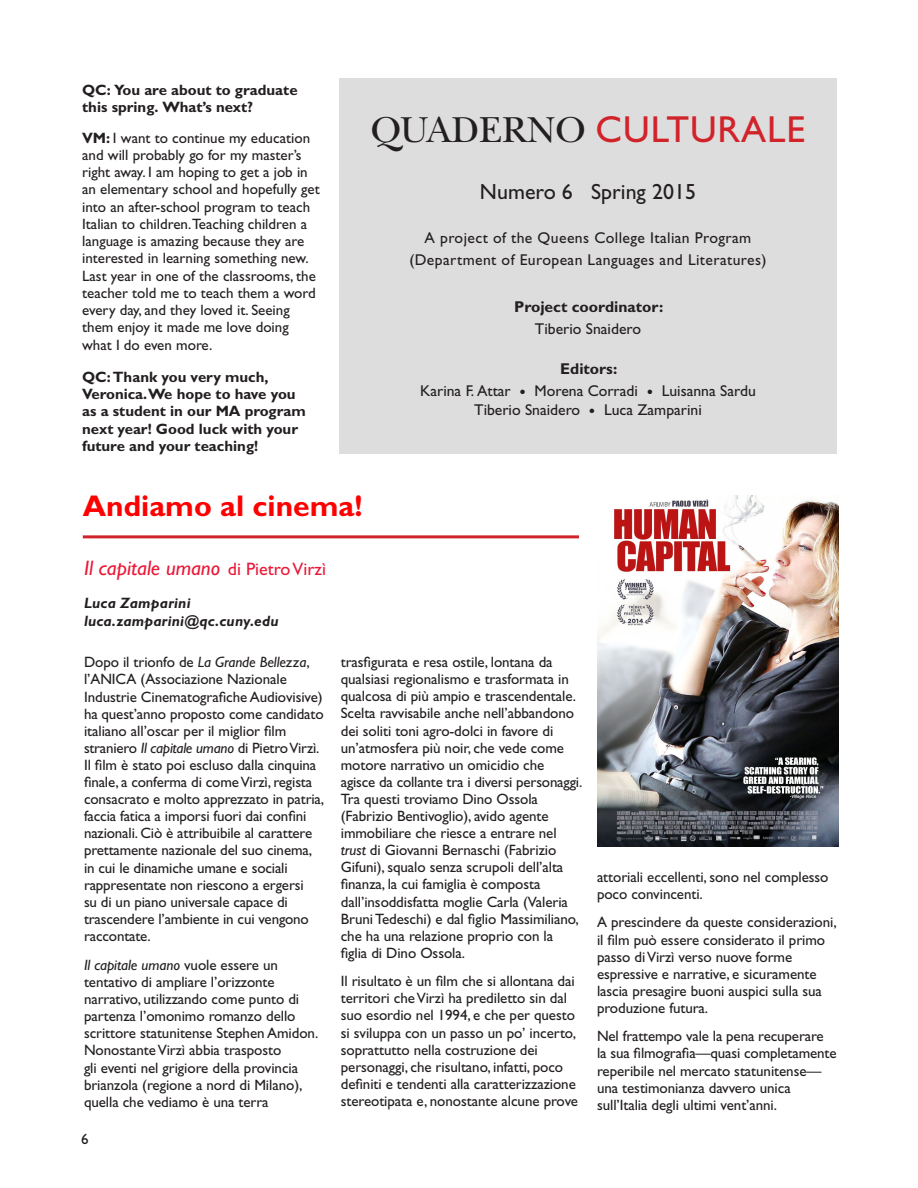
<style>
.page{position:relative;width:918px;height:1188px;background:#fff}
.page>*{position:absolute;margin:0;border:0;box-sizing:border-box;transform-origin:0 0}
.t1{font:37.65px "Gill Sans Std";letter-spacing:.025em;color:#d1232a}
.t2{font:700 30px "Gill Sans Std";color:#f00}
.t3{font:21.9px "Gill Sans Std";color:#231f20}
.t4{font:italic 21px "Gill Sans Std";color:#e91938}
.t5{font:15.6px "Gill Sans Std";letter-spacing:.025em;color:#231f20}
.t6{font:15.6px "Gill Sans Std";color:#231f20}
.t7{font:700 15.6px "Gill Sans Std";color:#231f20}
.t8{font:15px/17.1px "Gill Sans Std";letter-spacing:-.005em;color:#231f20}
.t9{font:700 15px/17.2px "Gill Sans Std";color:#231f20}
.t10{font:italic 700 15px/18px "Gill Sans Std";letter-spacing:.01em;color:#231f20}
.s1{font-weight:700}
.s2{font-family:"New Baskerville Std";color:#231f20}
.s3{font-size:18px}
.s4{font-style:normal;font-size:18px}
.s5{font-style:italic}
</style>
<div class="page">
<div style="left:339px;top:78px;width:498px;height:376px;background:#dedddd"></div>
<hr style="left:83px;top:535px;width:496px;height:3px;background:#d1232a">
<img style="left:597px;top:495px;width:242px;height:352px">
<p class="t9" style="left:82px;top:81px;width:217px">QC: You are about to graduate this spring. What’s next?</p>
<p class="t8" style="left:82px;top:129px;width:239px"><span class="s1">VM:</span> I want to continue my education and will probably go for my master’s right away. I am hoping to get a job in an elementary school and hopefully get into an after-school program to teach Italian to children.Teaching children a language is amazing because they are interested in learning something new.<br>Last year in one of the classrooms, the teacher told me to teach them a word every day, and they loved it. Seeing them enjoy it made me love doing what I do even more.</p>
<p class="t9" style="left:82px;top:368px;width:225px">QC: Thank you very much,<br>Veronica.We hope to have you as a student in our MA program next year! Good luck with your future and your teaching!</p>
<p class="t1" style="left:371px;top:108px;width:436px"><span class="s2">QUADERNO</span> CULTURALE</p>
<p class="t3" style="left:480px;top:179px;width:218px">Numero 6 Spring 2015</p>
<p class="t5" style="left:425px;top:228px;width:328px">A project of the Queens College Italian Program</p>
<p class="t5" style="left:409px;top:250px;width:359px">(Department of European Languages and Literatures)</p>
<p class="t7" style="left:514px;top:297px;width:151px">Project coordinator:</p>
<p class="t6" style="left:535px;top:319px;width:108px">Tiberio Snaidero</p>
<p class="t7" style="left:560px;top:360px;width:58px">Editors:</p>
<p class="t6" style="left:420px;top:382px;width:337px">Karina F. Attar <span class="s3">•</span> Morena Corradi <span class="s3">•</span> Luisanna Sardu</p>
<p class="t6" style="left:474px;top:401px;width:229px">Tiberio Snaidero <span class="s3">•</span> Luca Zamparini</p>
<p class="t2" style="left:83px;top:488px;width:281px">Andiamo al cinema!</p>
<p class="t4" style="left:84px;top:556px;width:244px">Il capitale umano <span class="s4">di Pietro Virzì</span></p>
<p class="t10" style="left:84px;top:594px;width:196px">Luca Zamparini luca.zamparini@qc.cuny.edu</p>
<p class="t8" style="left:84px;top:654px;width:242px">Dopo il trionfo de <span class="s5">La Grande Bellezza</span>, l’ANICA (Associazione Nazionale Industrie Cinematografiche Audiovisive) ha quest’anno proposto come candidato italiano all’oscar per il miglior film straniero <span class="s5">Il capitale umano</span> di Pietro Virzì.<br>Il film è stato poi escluso dalla cinquina finale, a conferma di come Virzì, regista consacrato e molto apprezzato in patria, faccia fatica a imporsi fuori dai confini nazionali. Ciò è attribuibile al carattere prettamente nazionale del suo cinema, in cui le dinamiche umane e sociali rappresentate non riescono a ergersi<br>su di un piano universale capace di trascendere l’ambiente in cui vengono raccontate.</p>
<p class="t8" style="left:84px;top:956px;width:236px"><span class="s5">Il capitale umano</span> vuole essere un tentativo di ampliare l’orizzonte narrativo, utilizzando come punto di partenza l’omonimo romanzo dello scrittore statunitense Stephen Amidon.<br>Nonostante Virzì abbia trasposto<br>gli eventi nel grigiore della provincia brianzola (regione a nord di Milano), quella che vediamo è una terra</p>
<p class="t8" style="left:81px;top:1131px;width:9px">6</p>
<p class="t8" style="left:341px;top:654px;width:243px">trasfigurata e resa ostile, lontana da qualsiasi regionalismo e trasformata in qualcosa di più ampio e trascendentale.<br>Scelta ravvisabile anche nell’abbandono dei soliti toni agro-dolci in favore di un’atmosfera più noir, che vede come motore narrativo un omicidio che agisce da collante tra i diversi personaggi.<br>Tra questi troviamo Dino Ossola (Fabrizio Bentivoglio), avido agente immobiliare che riesce a entrare nel <span class="s5">trust</span> di Giovanni Bernaschi (Fabrizio Gifuni), squalo senza scrupoli dell’alta finanza, la cui famiglia è composta dall’insoddisfatta moglie Carla (Valeria Bruni Tedeschi) e dal figlio Massimiliano, che ha una relazione proprio con la figlia di Dino Ossola.</p>
<p class="t8" style="left:341px;top:973px;width:239px">Il risultato è un film che si allontana dai territori che Virzì ha prediletto sin dal suo esordio nel 1994, e che per questo si sviluppa con un passo un po’ incerto, soprattutto nella costruzione dei personaggi, che risultano, infatti, poco definiti e tendenti alla caratterizzazione stereotipata e, nonostante alcune prove</p>
<p class="t8" style="left:597px;top:868px;width:233px">attoriali eccellenti, sono nel complesso poco convincenti.</p>
<p class="t8" style="left:597px;top:914px;width:241px">A prescindere da queste considerazioni, il film può essere considerato il primo passo di Virzì verso nuove forme espressive e narrative, e sicuramente lascia presagire buoni auspici sulla sua produzione futura.</p>
<p class="t8" style="left:597px;top:1028px;width:241px">Nel frattempo vale la pena recuperare la sua filmografia—quasi completamente reperibile nel mercato statunitense— una testimonianza davvero unica sull’Italia degli ultimi vent’anni.</p>
</div>
